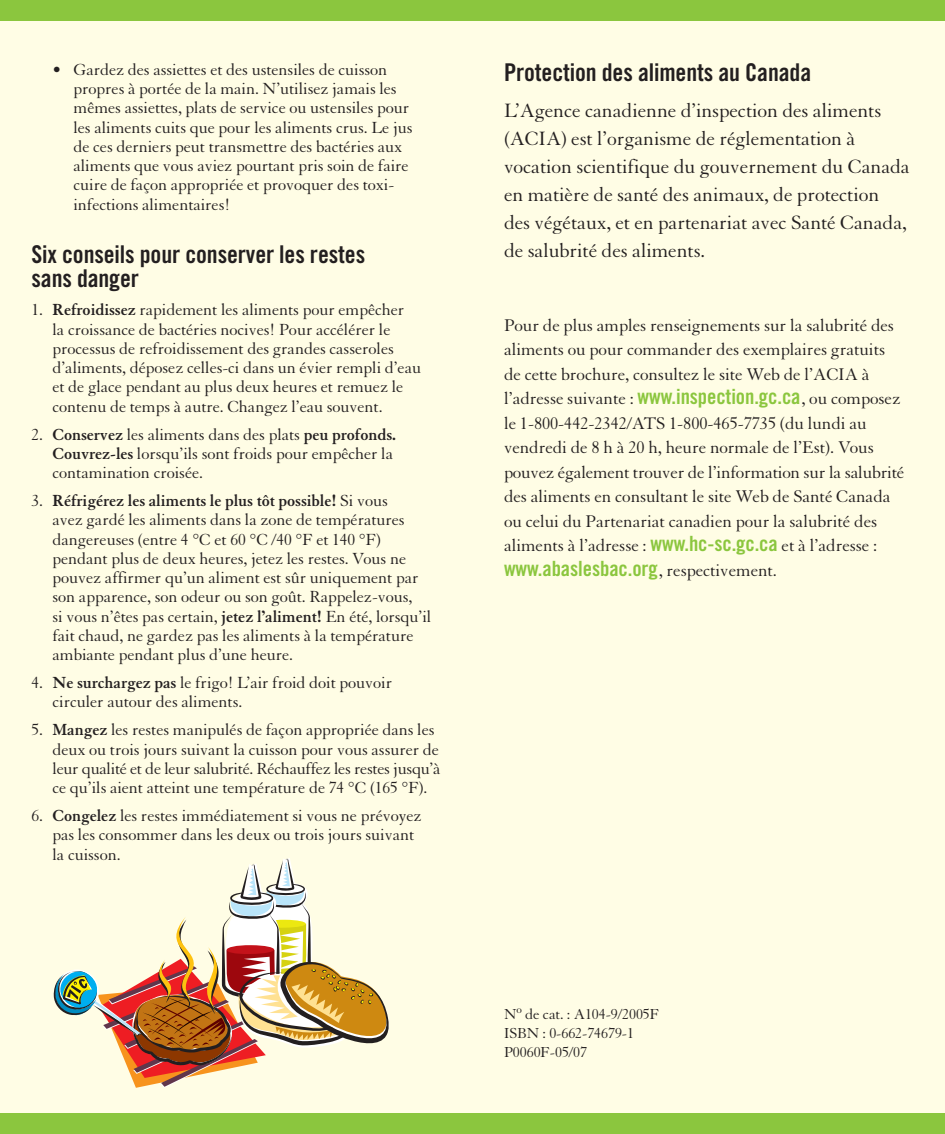
<style>
.page{position:relative;width:945px;height:1134px;background:#fff}
.page>*{position:absolute;margin:0;border:0;box-sizing:border-box;transform-origin:0 0}
.t1{font:24.5px/24.5px "Trade Gothic Bold Cond Twenty";letter-spacing:-.005em;color:#231f20}
.t2{font:21px/28px "Granjon";letter-spacing:-.005em;color:#231f20}
.t3{font:21px "Trade Gothic Bold Cond Twenty";letter-spacing:-.005em;color:#8bc63e}
.t4{font:18.38px/24.5px "Granjon";letter-spacing:-.005em;color:#231f20}
.t5{font:17.5px/19.2px "Granjon";letter-spacing:-.005em;color:#231f20}
.t6{font:15.75px/19.2px "Granjon";letter-spacing:-.005em;color:#231f20}
.s1{font-weight:700}
.s2{font-family:"Trade Gothic Bold Cond Twenty";font-size:21px;color:#8bc63e}
.s3{font-family:"Granjon";font-size:18.38px;color:#231f20}
</style>
<div class="page">
<div style="left:472px;top:0;width:473px;height:1134px;background:#fffde5"></div>
<div style="left:472px;top:0;width:473px;height:21px;background:#8bc63e"></div>
<div style="left:472px;top:1113px;width:473px;height:21px;background:#8bc63e"></div>
<div style="left:0;top:0;width:472px;height:1134px;background:#fffde5"></div>
<div style="left:0;top:0;width:472px;height:21px;background:#8bc63e"></div>
<div style="left:0;top:1113px;width:472px;height:21px;background:#8bc63e"></div>
<svg style="left:54px;top:858px;width:335px;height:230px"></svg>
<p class="t5" style="left:74px;top:61px;width:341px;text-indent:-21px">• Gardez des assiettes et des ustensiles de cuisson propres à portée de la main. N’utilisez jamais les mêmes assiettes, plats de service ou ustensiles pour les aliments cuits que pour les aliments crus. Le jus de ces derniers peut transmettre des bactéries aux aliments que vous aviez pourtant pris soin de faire cuire de façon appropriée et provoquer des toxi&shy;infections alimentaires!</p>
<h1 class="t1" style="left:32px;top:244px;width:335px">Six conseils pour conserver les restes sans danger</h1>
<p class="t5" style="left:52px;top:302px;width:370px;text-indent:-21px">1. <span class="s1">Refroidissez</span> rapidement les aliments pour empêcher<br>la croissance de bactéries nocives! Pour accélérer le processus de refroidissement des grandes casseroles d’aliments, déposez celles-ci dans un évier rempli d’eau et de glace pendant au plus deux heures et remuez le contenu de temps à autre. Changez l’eau souvent.</p>
<p class="t5" style="left:52px;top:426px;width:345px;text-indent:-21px">2. <span class="s1">Conservez</span> les aliments dans des plats <span class="s1">peu profonds.<br>Couvrez-les</span> lorsqu’ils sont froids pour empêcher la contamination croisée.</p>
<p class="t5" style="left:52px;top:493px;width:380px;text-indent:-21px">3. <span class="s1">Réfrigérez les aliments le plus tôt possible!</span> Si vous<br>avez gardé les aliments dans la zone de températures dangereuses (entre 4 °C et 60 °C /40 °F et 140 °F) pendant plus de deux heures, jetez les restes. Vous ne pouvez affirmer qu’un aliment est sûr uniquement par son apparence, son odeur ou son goût. Rappelez-vous,<br>si vous n’êtes pas certain, <span class="s1">jetez l’aliment!</span> En été, lorsqu’il fait chaud, ne gardez pas les aliments à la température ambiante pendant plus d’une heure.</p>
<p class="t5" style="left:52px;top:675px;width:341px;text-indent:-21px">4. <span class="s1">Ne surchargez pas</span> le frigo! L’air froid doit pouvoir circuler autour des aliments.</p>
<p class="t5" style="left:52px;top:722px;width:390px;text-indent:-21px">5. <span class="s1">Mangez</span> les restes manipulés de façon appropriée dans les deux ou trois jours suivant la cuisson pour vous assurer de leur qualité et de leur salubrité. Réchauffez les restes jusqu’à ce qu’ils aient atteint une température de 74 °C (165 °F).</p>
<p class="t5" style="left:52px;top:808px;width:371px;text-indent:-21px">6. <span class="s1">Congelez</span> les restes immédiatement si vous ne prévoyez pas les consommer dans les deux ou trois jours suivant la cuisson.</p>
<h1 class="t1" style="left:504px;top:62px;width:309px">Protection des aliments au Canada</h1>
<p class="t2" style="left:504px;top:99px;width:407px">L’Agence canadienne d’inspection des aliments (ACIA) est l’organisme de réglementation à vocation scientifique du gouvernement du Canada en matière de santé des animaux, de protection des végétaux, et en partenariat avec Santé Canada, de salubrité des aliments.</p>
<p class="t4" style="left:504px;top:315px;width:402px">Pour de plus amples renseignements sur la salubrité des aliments ou pour commander des exemplaires gratuits de cette brochure, consultez le site Web de l’ACIA à l’adresse suivante : <span class="s2">www.inspection.gc.ca</span>, ou composez le 1-800-442-2342/ATS 1-800-465-7735 (du lundi au vendredi de 8 h à 20 h, heure normale de l’Est). Vous pouvez également trouver de l’information sur la salubrité des aliments en consultant le site Web de Santé Canada ou celui du Partenariat canadien pour la salubrité des aliments à l’adresse : <span class="s2">www.hc-sc.gc.ca</span> et à l’adresse :</p>
<p class="t3" style="left:504px;top:561px;width:274px">www.abaslesbac.org<span class="s3">, respectivement.</span></p>
<p class="t6" style="left:504px;top:1006px;width:157px">N<sup>o</sup> de cat. : A104-9/2005F<br>ISBN : 0-662-74679-1<br>P0060F-05/07</p>
</div>
